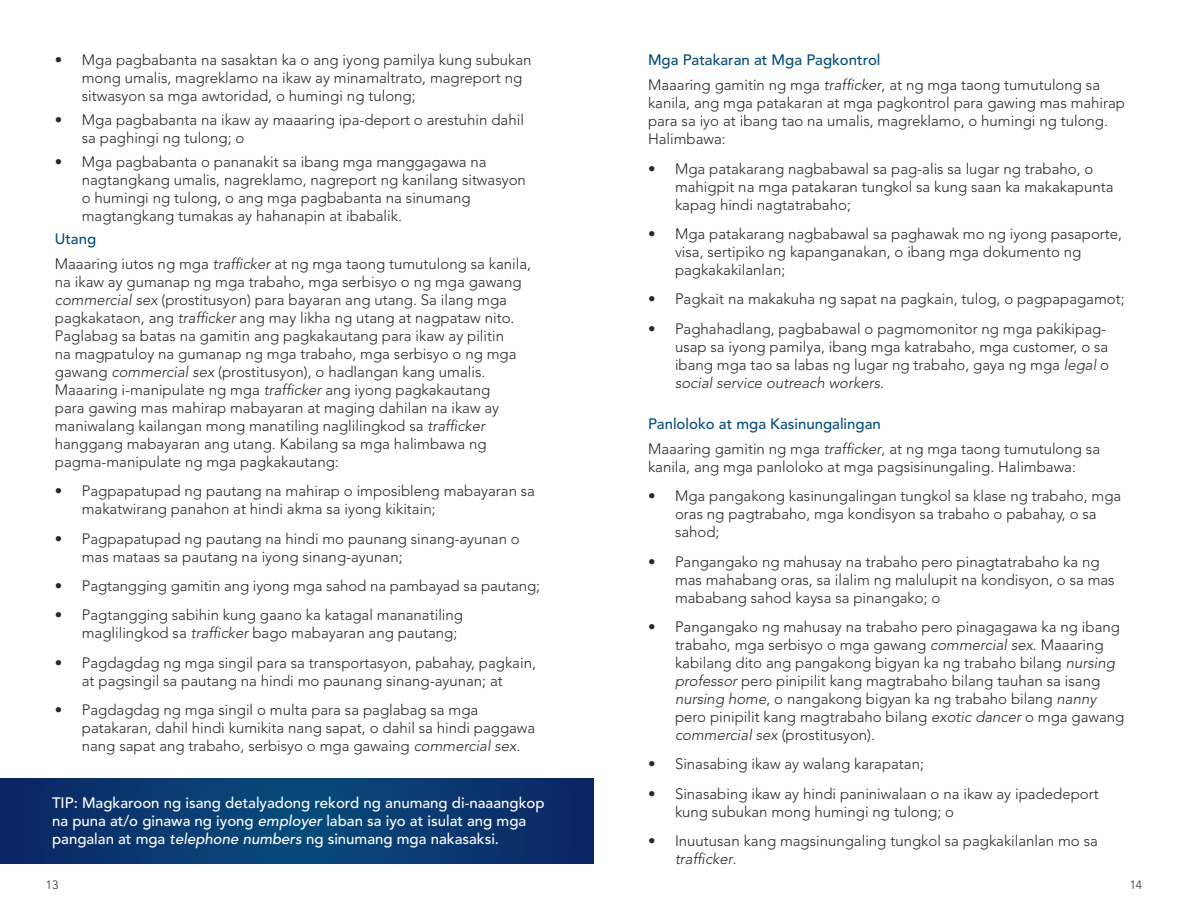
<style>
.page{position:relative;width:1188px;height:918px;background:#fff}
.page>*{position:absolute;margin:0;border:0;box-sizing:border-box;transform-origin:0 0}
.t1{font:300 15px/18px "Avenir";color:#292829}
.t2{font:500 15px/18px "Avenir";color:#fff}
.t3{font:300 12px "Avenir";color:#292829}
.s1{font-weight:500;color:#054c7b}
.s2{font-style:italic}
.s3{font-family:"Avenir LT Std";font-style:italic}
</style>
<div class="page">
<svg style="left:0;top:778px;width:594px;height:86px;background:#09386e"></svg>
<p class="t1" style="left:82px;top:51px;width:451px;text-indent:-27px">• Mga pagbabanta na sasaktan ka o ang iyong pamilya kung subukan mong umalis, magreklamo na ikaw ay minamaltrato, magreport ng sitwasyon sa mga awtoridad, o humingi ng tulong;</p>
<p class="t1" style="left:82px;top:111px;width:444px;text-indent:-27px">• Mga pagbabanta na ikaw ay maaaring ipa-deport o arestuhin dahil sa paghingi ng tulong; o</p>
<p class="t1" style="left:82px;top:152px;width:446px;text-indent:-27px">• Mga pagbabanta o pananakit sa ibang mga manggagawa na nagtangkang umalis, nagreklamo, nagreport ng kanilang sitwasyon o humingi ng tulong, o ang mga pagbabanta na sinumang magtangkang tumakas ay hahanapin at ibabalik.</p>
<p class="t1" style="left:55px;top:227px;width:478px;line-height:24.8px"><span class="s1">Utang<br></span>Maaaring iutos ng mga <span class="s2">trafficker</span> at ng mga taong tumutulong sa kanila,</p>
<p class="t1" style="left:55px;top:273px;width:468px">na ikaw ay gumanap ng mga trabaho, mga serbisyo o ng mga gawang <span class="s2">commercial sex</span> (prostitusyon) para bayaran ang utang. Sa ilang mga pagkakataon, ang <span class="s2">trafficker</span> ang may likha ng utang at nagpataw nito.<br>Paglabag sa batas na gamitin ang pagkakautang para ikaw ay pilitin na magpatuloy na gumanap ng mga trabaho, mga serbisyo o ng mga gawang <span class="s2">commercial sex</span> (prostitusyon), o hadlangan kang umalis.<br>Maaaring i-manipulate ng mga <span class="s2">trafficker</span> ang iyong pagkakautang para gawing mas mahirap mabayaran at maging dahilan na ikaw ay maniwalang kailangan mong manatiling naglilingkod sa <span class="s2">trafficker </span>hanggang mabayaran ang utang. Kabilang sa mga halimbawa ng pagma-manipulate ng mga pagkakautang:</p>
<p class="t1" style="left:82px;top:482px;width:455px;text-indent:-27px">• Pagpapatupad ng pautang na mahirap o imposibleng mabayaran sa makatwirang panahon at hindi akma sa iyong kikitain;</p>
<p class="t1" style="left:82px;top:530px;width:440px;text-indent:-27px">• Pagpapatupad ng pautang na hindi mo paunang sinang-ayunan o mas mataas sa pautang na iyong sinang-ayunan;</p>
<p class="t1" style="left:55px;top:577px;width:487px">• Pagtangging gamitin ang iyong mga sahod na pambayad sa pautang;</p>
<p class="t1" style="left:82px;top:606px;width:383px;text-indent:-27px">• Pagtangging sabihin kung gaano ka katagal mananatiling maglilingkod sa <span class="s2">trafficker</span> bago mabayaran ang pautang;</p>
<p class="t1" style="left:55px;top:654px;width:483px;text-align:center">• Pagdagdag ng mga singil para sa transportasyon, pabahay, pagkain, at pagsingil sa pautang na hindi mo paunang sinang-ayunan; at</p>
<p class="t1" style="left:82px;top:701px;width:455px;text-indent:-27px">• Pagdagdag ng mga singil o multa para sa paglabag sa mga patakaran, dahil hindi kumikita nang sapat, o dahil sa hindi paggawa nang sapat ang trabaho, serbisyo o mga gawaing <span class="s2">commercial sex</span>.</p>
<p class="t2" style="left:52px;top:794px;width:494px">TIP: Magkaroon ng isang detalyadong rekord ng anumang di-naaangkop na puna at/o ginawa ng iyong <span class="s3">employer</span> laban sa iyo at isulat ang mga pangalan at mga <span class="s3">telephone numbers</span> ng sinumang mga nakasaksi.</p>
<p class="t3" style="left:46px;top:878px;width:14px">13</p>
<p class="t1" style="left:648px;top:48px;width:454px;line-height:24.8px"><span class="s1">Mga Patakaran at Mga Pagkontrol<br></span>Maaaring gamitin ng mga <span class="s2">trafficker</span>, at ng mga taong tumutulong sa</p>
<p class="t1" style="left:648px;top:94px;width:479px">kanila, ang mga patakaran at mga pagkontrol para gawing mas mahirap para sa iyo at ibang tao na umalis, magreklamo, o humingi ng tulong.<br>Halimbawa:</p>
<p class="t1" style="left:675px;top:159px;width:440px;text-indent:-27px">• Mga patakarang nagbabawal sa pag-alis sa lugar ng trabaho, o mahigpit na mga patakaran tungkol sa kung saan ka makakapunta kapag hindi nagtatrabaho;</p>
<p class="t1" style="left:675px;top:225px;width:449px;text-indent:-27px">• Mga patakarang nagbabawal sa paghawak mo ng iyong pasaporte, visa, sertipiko ng kapanganakan, o ibang mga dokumento ng pagkakakilanlan;</p>
<p class="t1" style="left:648px;top:290px;width:478px">• Pagkait na makakuha ng sapat na pagkain, tulog, o pagpapagamot;</p>
<p class="t1" style="left:675px;top:319px;width:436px;text-indent:-27px">• Paghahadlang, pagbabawal o pagmomonitor ng mga pakikipag&shy;usap sa iyong pamilya, ibang mga katrabaho, mga customer, o sa ibang mga tao sa labas ng lugar ng trabaho, gaya ng mga <span class="s2">legal</span> o <span class="s2">social service outreach workers</span>.</p>
<p class="t1" style="left:648px;top:412px;width:454px;line-height:24.8px"><span class="s1">Panloloko at mga Kasinungalingan<br></span>Maaaring gamitin ng mga <span class="s2">trafficker</span>, at ng mga taong tumutulong sa</p>
<p class="t1" style="left:648px;top:458px;width:429px">kanila, ang mga panloloko at mga pagsisinungaling. Halimbawa:</p>
<p class="t1" style="left:675px;top:487px;width:448px;text-indent:-27px">• Mga pangakong kasinungalingan tungkol sa klase ng trabaho, mga oras ng pagtrabaho, mga kondisyon sa trabaho o pabahay, o sa sahod;</p>
<p class="t1" style="left:675px;top:553px;width:441px;text-indent:-27px">• Pangangako ng mahusay na trabaho pero pinagtatrabaho ka ng mas mahabang oras, sa ilalim ng malulupit na kondisyon, o sa mas mababang sahod kaysa sa pinangako; o</p>
<p class="t1" style="left:675px;top:618px;width:451px;text-indent:-27px">• Pangangako ng mahusay na trabaho pero pinagagawa ka ng ibang trabaho, mga serbisyo o mga gawang <span class="s2">commercial sex</span>. Maaaring kabilang dito ang pangakong bigyan ka ng trabaho bilang <span class="s2">nursing professor</span> pero pinipilit kang magtrabaho bilang tauhan sa isang <span class="s2">nursing home</span>, o nangakong bigyan ka ng trabaho bilang <span class="s2">nanny </span>pero pinipilit kang magtrabaho bilang <span class="s2">exotic dancer</span> o mga gawang <span class="s2">commercial sex</span> (prostitusyon).</p>
<p class="t1" style="left:648px;top:755px;width:277px">• Sinasabing ikaw ay walang karapatan;</p>
<p class="t1" style="left:675px;top:785px;width:425px;text-indent:-27px">• Sinasabing ikaw ay hindi paniniwalaan o na ikaw ay ipadedeport kung subukan mong humingi ng tulong; o</p>
<p class="t1" style="left:675px;top:832px;width:424px;text-indent:-27px">• Inuutusan kang magsinungaling tungkol sa pagkakilanlan mo sa <span class="s2">trafficker</span>.</p>
<p class="t3" style="left:1130px;top:878px;width:14px">14</p>
</div>
